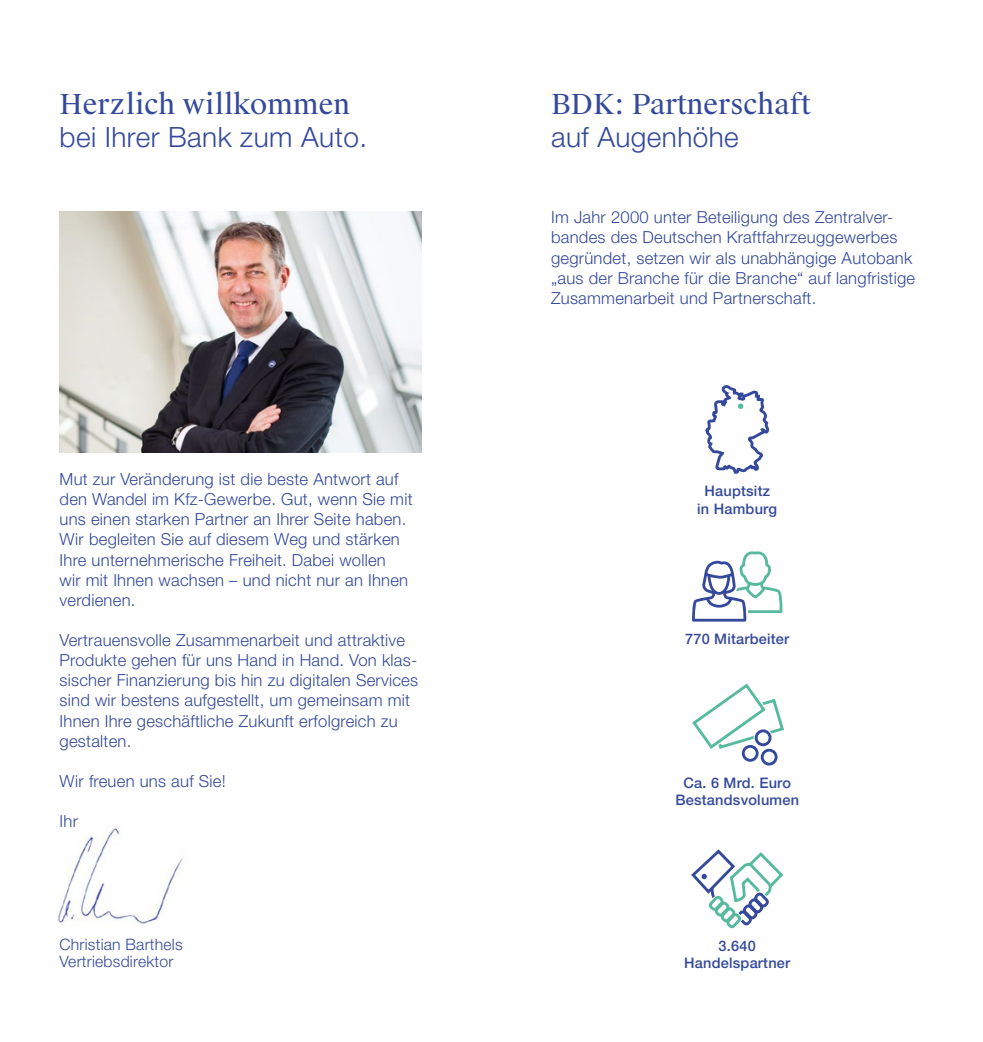
<style>
.page{position:relative;width:983px;height:1042px;background:#fff}
.page>*{position:absolute;margin:0;border:0;box-sizing:border-box;transform-origin:0 0}
.t1{font:300 28px "Helvetica Neue LT Pro";letter-spacing:.015em;color:#34499b}
.t2{font:27.65px "Suisse Works";letter-spacing:.005em;color:#34499b}
.t3{font:300 16.62px/20.1px "Helvetica Neue LT Pro";letter-spacing:.015em;color:#34499b}
.t4{font:300 15.75px/17.5px "Helvetica Neue LT Pro";letter-spacing:.015em;color:#34499b}
.t5{font:500 14.53px/17.5px "Helvetica Neue LT Std";letter-spacing:.015em;color:#34499b;text-align:center}
</style>
<div class="page">
<img style="left:58px;top:826px;width:125px;height:101px">
<img style="left:60px;top:211px;width:362px;height:242px">
<svg style="left:705px;top:385px;width:65px;height:89px"></svg>
<svg style="left:692px;top:551px;width:90px;height:70px"></svg>
<div style="left:741px;top:745px;width:17px;height:17px;border:3px solid #34499b;border-radius:50%"></div>
<div style="left:760px;top:749px;width:17px;height:16px;border:3px solid #34499b;border-radius:50%"></div>
<svg style="left:692px;top:683px;width:92px;height:71px"></svg>
<svg style="left:691px;top:849px;width:93px;height:80px"></svg>
<h2 class="t2" style="left:60px;top:87px;width:292px">Herzlich willkommen</h2>
<h1 class="t1" style="left:60px;top:120px;width:309px">bei Ihrer Bank zum Auto.</h1>
<p class="t3" style="left:60px;top:469px;width:354px">Mut zur Veränderung ist die beste Antwort auf den Wandel im Kfz-Gewerbe. Gut, wenn Sie mit uns einen starken Partner an Ihrer Seite haben.<br>Wir begleiten Sie auf diesem Weg und stärken Ihre unternehmerische Freiheit. Dabei wollen<br>wir mit Ihnen wachsen – und nicht nur an Ihnen verdienen.</p>
<p class="t3" style="left:60px;top:630px;width:360px">Vertrauensvolle Zusammenarbeit und attraktive Produkte gehen für uns Hand in Hand. Von klas&shy;sischer Finanzierung bis hin zu digitalen Services sind wir bestens aufgestellt, um gemeinsam mit Ihnen Ihre geschäftliche Zukunft erfolgreich zu gestalten.</p>
<p class="t3" style="left:60px;top:770px;width:168px">Wir freuen uns auf Sie!</p>
<p class="t3" style="left:60px;top:811px;width:20px">Ihr</p>
<p class="t4" style="left:60px;top:935px;width:125px">Christian Barthels<br>Vertriebsdirektor</p>
<h2 class="t2" style="left:551px;top:87px;width:261px">BDK: Partnerschaft</h2>
<h1 class="t1" style="left:551px;top:120px;width:189px">auf Augenhöhe</h1>
<p class="t3" style="left:551px;top:207px;width:365px">Im Jahr 2000 unter Beteiligung des Zentralver&shy;bandes des Deutschen Kraftfahrzeuggewerbes gegründet, setzen wir als unabhängige Autobank „aus der Branche für die Branche“ auf langfristige Zusammenarbeit und Partnerschaft.</p>
<p class="t5" style="left:697px;top:482px;width:81px">Hauptsitz in Hamburg</p>
<p class="t5" style="left:685px;top:630px;width:106px">770 Mitarbeiter</p>
<p class="t5" style="left:675px;top:774px;width:125px">Ca. 6 Mrd. Euro<br>Bestandsvolumen</p>
<p class="t5" style="left:684px;top:936px;width:108px">3.640<br>Handelspartner</p>
</div>
